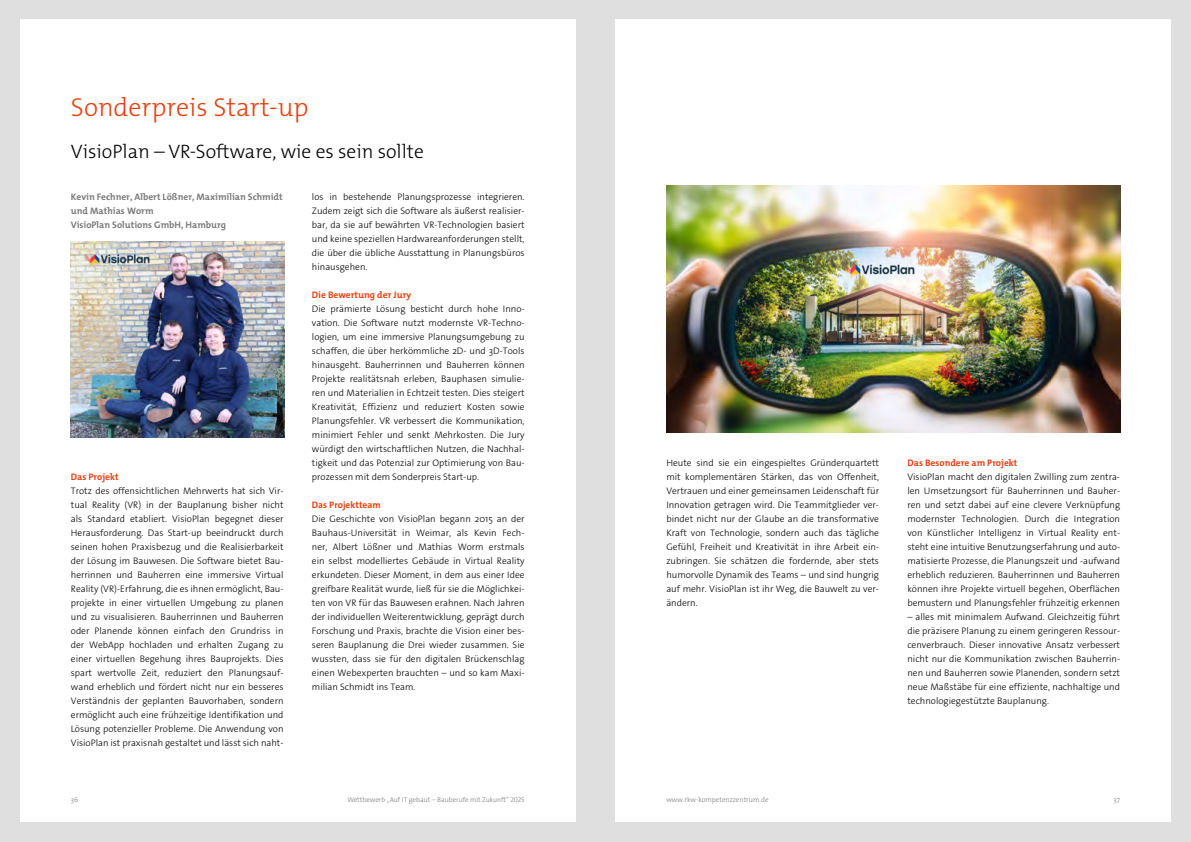
<style>
.page{position:relative;width:1191px;height:842px;background:#dfdfdf}
.page>*{position:absolute;margin:0;border:0;box-sizing:border-box;transform-origin:0 0}
.t1{font:300 26px "The Mix B W3";color:#e74011}
.t2{font:300 19.5px "The Mix B W3";color:#000}
.t3{font:300 9.5px/14px "The Sans Os F";color:#000;text-align:justify}
.t4{font:700 9.5px/14px "The Mix B W7";color:#7c7b7b}
.t5{font:700 9.5px "The Mix B W7";color:#e74011}
.t6{font:700 9.5px "The Sans Os F";color:#e74011}
.t7{font:300 7px "The Sans Os F";color:#7c7b7b}
.t8{font:300 7px "The Mix B W3";color:#7c7b7b}
</style>
<div class="page">
<div style="left:20px;top:20px;width:555px;height:802px;background:#fff"></div>
<div style="left:615px;top:20px;width:556px;height:802px;background:#fff"></div>
<img style="left:71px;top:242px;width:213px;height:196px">
<img style="left:666px;top:186px;width:454px;height:246px">
<h1 class="t1" style="left:71px;top:90px;width:239px">Sonderpreis Start-up</h1>
<h2 class="t2" style="left:71px;top:138px;width:354px">VisioPlan – VR-Software, wie es sein sollte</h2>
<p class="t4" style="left:71px;top:189px;width:213px">Kevin Fechner, Albert Lößner, Maximilian Schmidt und Mathias Worm<br>VisioPlan Solutions GmbH, Hamburg</p>
<p class="t3" style="left:312px;top:189px;width:214px">los in bestehende Planungsprozesse integrieren.<br>Zudem zeigt sich die Software als äußerst realisier&shy;bar, da sie auf bewährten VR-Technologien basiert und keine speziellen Hardwareanforderungen stellt, die über die übliche Ausstattung in Planungsbüros hinausgehen.</p>
<p class="t5" style="left:312px;top:288px;width:101px">Die Bewertung der Jury</p>
<p class="t3" style="left:312px;top:301px;width:214px">Die prämierte Lösung besticht durch hohe Inno&shy;vation. Die Software nutzt modernste VR-Techno&shy;logien, um eine immersive Planungsumgebung zu schaffen, die über herkömmliche 2D- und 3D-Tools hinausgeht. Bauherrinnen und Bauherren können Projekte realitätsnah erleben, Bauphasen simulie&shy;ren und Materialien in Echtzeit testen. Dies steigert Kreativität, Effizienz und reduziert Kosten sowie Planungsfehler. VR verbessert die Kommunikation, minimiert Fehler und senkt Mehrkosten. Die Jury würdigt den wirtschaftlichen Nutzen, die Nachhal&shy;tigkeit und das Potenzial zur Optimierung von Bau&shy;prozessen mit dem Sonderpreis Start-up.</p>
<p class="t6" style="left:312px;top:498px;width:70px">Das Projektteam</p>
<p class="t3" style="left:312px;top:512px;width:214px">Die Geschichte von VisioPlan begann 2015 an der Bauhaus-Universität in Weimar, als Kevin Fech&shy;ner, Albert Lößner und Mathias Worm erstmals ein selbst modelliertes Gebäude in Virtual Reality erkundeten. Dieser Moment, in dem aus einer Idee greifbare Realität wurde, ließ für sie die Möglichkei&shy;ten von VR für das Bauwesen erahnen. Nach Jahren der individuellen Weiterentwicklung, geprägt durch Forschung und Praxis, brachte die Vision einer bes&shy;seren Bauplanung die Drei wieder zusammen. Sie wussten, dass sie für den digitalen Brückenschlag einen Webexperten brauchten – und so kam Maxi&shy;milian Schmidt ins Team.</p>
<p class="t5" style="left:71px;top:470px;width:49px">Das Projekt</p>
<p class="t3" style="left:71px;top:483px;width:214px">Trotz des offensichtlichen Mehrwerts hat sich Vir&shy;tual Reality (VR) in der Bauplanung bisher nicht als Standard etabliert. VisioPlan begegnet dieser Herausforderung. Das Start-up beeindruckt durch seinen hohen Praxisbezug und die Realisierbarkeit der Lösung im Bauwesen. Die Software bietet Bau&shy;herrinnen und Bauherren eine immersive Virtual Reality (VR)-Erfahrung, die es ihnen ermöglicht, Bau&shy;projekte in einer virtuellen Umgebung zu planen und zu visualisieren. Bauherrinnen und Bauherren oder Planende können einfach den Grundriss in der WebApp hochladen und erhalten Zugang zu einer virtuellen Begehung ihres Bauprojekts. Dies spart wertvolle Zeit, reduziert den Planungsauf&shy;wand erheblich und fördert nicht nur ein besseres Verständnis der geplanten Bauvorhaben, sondern ermöglicht auch eine frühzeitige Identifikation und Lösung potenzieller Probleme. Die Anwendung von VisioPlan ist praxisnah gestaltet und lässt sich naht-</p>
<p class="t3" style="left:666px;top:456px;width:214px">Heute sind sie ein eingespieltes Gründerquartett mit komplementären Stärken, das von Offenheit, Vertrauen und einer gemeinsamen Leidenschaft für Innovation getragen wird. Die Teammitglieder ver&shy;bindet nicht nur der Glaube an die transformative Kraft von Technologie, sondern auch das tägliche Gefühl, Freiheit und Kreativität in ihre Arbeit ein&shy;zubringen. Sie schätzen die fordernde, aber stets humorvolle Dynamik des Teams – und sind hungrig auf mehr. VisioPlan ist ihr Weg, die Bauwelt zu ver&shy;ändern.</p>
<p class="t5" style="left:907px;top:456px;width:112px">Das Besondere am Projekt</p>
<p class="t3" style="left:907px;top:470px;width:214px">VisioPlan macht den digitalen Zwilling zum zentra&shy;len Umsetzungsort für Bauherrinnen und Bauher&shy;ren und setzt dabei auf eine clevere Verknüpfung modernster Technologien. Durch die Integration von Künstlicher Intelligenz in Virtual Reality ent&shy;steht eine intuitive Benutzungserfahrung und auto&shy;matisierte Prozesse, die Planungszeit und -aufwand erheblich reduzieren. Bauherrinnen und Bauherren können ihre Projekte virtuell begehen, Oberflächen bemustern und Planungsfehler frühzeitig erkennen</p>
<p class="t3" style="left:907px;top:610px;width:214px">– alles mit minimalem Aufwand. Gleichzeitig führt die präzisere Planung zu einem geringeren Ressour&shy;cenverbrauch. Dieser innovative Ansatz verbessert nicht nur die Kommunikation zwischen Bauherrin&shy;nen und Bauherren sowie Planenden, sondern setzt neue Maßstäbe für eine effiziente, nachhaltige und technologiegestützte Bauplanung.</p>
<p class="t7" style="left:71px;top:795px;width:9px">36</p>
<p class="t7" style="left:347px;top:795px;width:179px">Wettbewerb „Auf IT gebaut – Bauberufe mit Zukunft“ 2025</p>
<p class="t8" style="left:666px;top:795px;width:104px">www.rkw-kompetenzzentrum.de</p>
<p class="t7" style="left:1113px;top:795px;width:8px">37</p>
</div>
